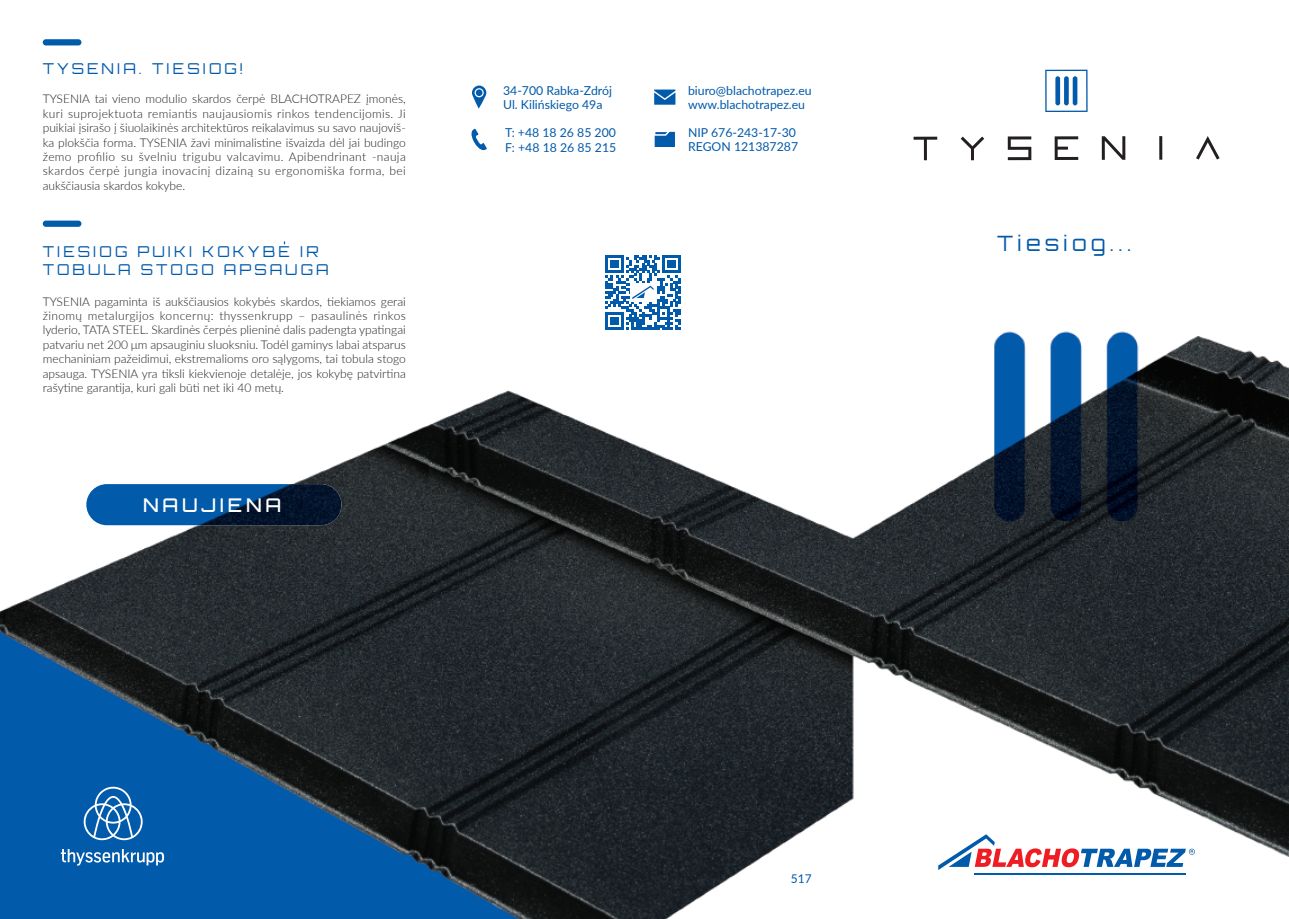
<style>
.page{position:relative;width:1289px;height:919px;background:#fff}
.page>*{position:absolute;margin:0;border:0;box-sizing:border-box;transform-origin:0 0}
.t1{font:21.15px "Orbitron";letter-spacing:.2em;color:#015aaa}
.t2{font:500 18.9px "Orbitron";letter-spacing:.2em;color:#fff}
.t3{font:15px/18px "Orbitron";letter-spacing:.2em;color:#015aaa}
.t4{font:12.3px/14.7px "Lato";color:#015aaa}
.t5{font:300 12px/14.4px "Lato";color:#231f20;text-align:justify}
.t6{font:12px "Lato";color:#015aaa}
</style>
<div class="page">
<img style="left:0;top:39px;width:1288px;height:879px">
<img style="left:86px;top:484px;width:255px;height:41px;border-radius:21px">
<hr style="left:974px;top:872px;width:211px;height:2px;background:#015aaa">
<svg style="left:938px;top:834px;width:256px;height:36px"></svg>
<svg style="left:1045px;top:70px;width:42px;height:42px"></svg>
<svg style="left:1054px;top:136px;width:24px;height:24px"></svg>
<svg style="left:1101px;top:136px;width:24px;height:24px"></svg>
<hr style="left:1159px;top:136px;width:3px;height:24px;background:#231f20">
<svg style="left:1195px;top:136px;width:24px;height:23px"></svg>
<svg style="left:1007px;top:136px;width:24px;height:24px"></svg>
<svg style="left:913px;top:137px;width:24px;height:23px"></svg>
<svg style="left:960px;top:136px;width:24px;height:24px"></svg>
<div style="left:600px;top:250px;width:85px;height:85px;background:#fff"></div>
<svg style="left:605px;top:255px;width:75px;height:75px"></svg>
<svg style="left:469px;top:129px;width:18px;height:21px"></svg>
<svg style="left:654px;top:132px;width:21px;height:15px"></svg>
<svg style="left:472px;top:86px;width:14px;height:23px"></svg>
<div style="left:476px;top:89px;width:6px;height:7px;background:#015aaa;border-radius:50%"></div>
<svg style="left:654px;top:90px;width:21px;height:15px"></svg>
<svg style="left:84px;top:786px;width:59px;height:54px"></svg>
<svg style="left:61px;top:849px;width:103px;height:16px"></svg>
<div style="left:43px;top:220px;width:38px;height:7px;background:#015aaa;border-radius:3px"></div>
<div style="left:43px;top:39px;width:38px;height:6px;background:#015aaa;border-radius:3px"></div>
<p class="t3" style="left:43px;top:59px;width:202px">TYSENIA. TIESIOG!</p>
<p class="t5" style="left:43px;top:91px;width:364px">TYSENIA tai vieno modulio skardos čerpė BLACHOTRAPEZ įmonės, kuri suprojektuota remiantis naujausiomis rinkos tendencijomis. Ji puikiai įsirašo į šiuolaikinės architektūros reikalavimus su savo naujoviš&shy;ka plokščia forma. TYSENIA žavi minimalistine išvaizda dėl jai budingo žemo profilio su švelniu trigubu valcavimu. Apibendrinant -nauja skardos čerpė jungia inovacinį dizainą su ergonomiška forma, bei aukščiausia skardos kokybe.</p>
<p class="t3" style="left:43px;top:242px;width:287px">TIESIOG PUIKI KOKYBE IR<br>TOBULA STOGO APSAUGA</p>
<p class="t5" style="left:43px;top:293px;width:364px">TYSENIA pagaminta iš aukščiausios kokybės skardos, tiekiamos gerai žinomų metalurgijos koncernų: thyssenkrupp – pasaulinės rinkos lyderio, TATA STEEL. Skardinės čerpės plieninė dalis padengta ypatingai patvariu net 200 μm apsauginiu sluoksniu. Todėl gaminys labai atsparus mechaniniam pažeidimui, ekstremalioms oro sąlygoms, tai tobula stogo apsauga. TYSENIA yra tiksli kiekvienoje detalėje, jos kokybę patvirtina rašytine garantija, kuri gali būti net iki 40 metų.</p>
<h2 class="t2" style="left:143px;top:493px;width:140px">NAUJIENA</h2>
<p class="t4" style="left:503px;top:82px;width:110px">34-700 Rabka-Zdrój<br>Ul. Kilińskiego 49a</p>
<p class="t4" style="left:688px;top:82px;width:125px">biuro@blachotrapez.eu www.blachotrapez.eu</p>
<p class="t4" style="left:505px;top:124px;width:113px">T: +48 18 26 85 200<br>F: +48 18 26 85 215</p>
<p class="t4" style="left:688px;top:124px;width:111px">NIP 676-243-17-30<br>REGON 121387287</p>
<p class="t6" style="left:791px;top:870px;width:22px">517</p>
<h1 class="t1" style="left:997px;top:230px;width:136px">Tiesiog...</h1>
</div>
